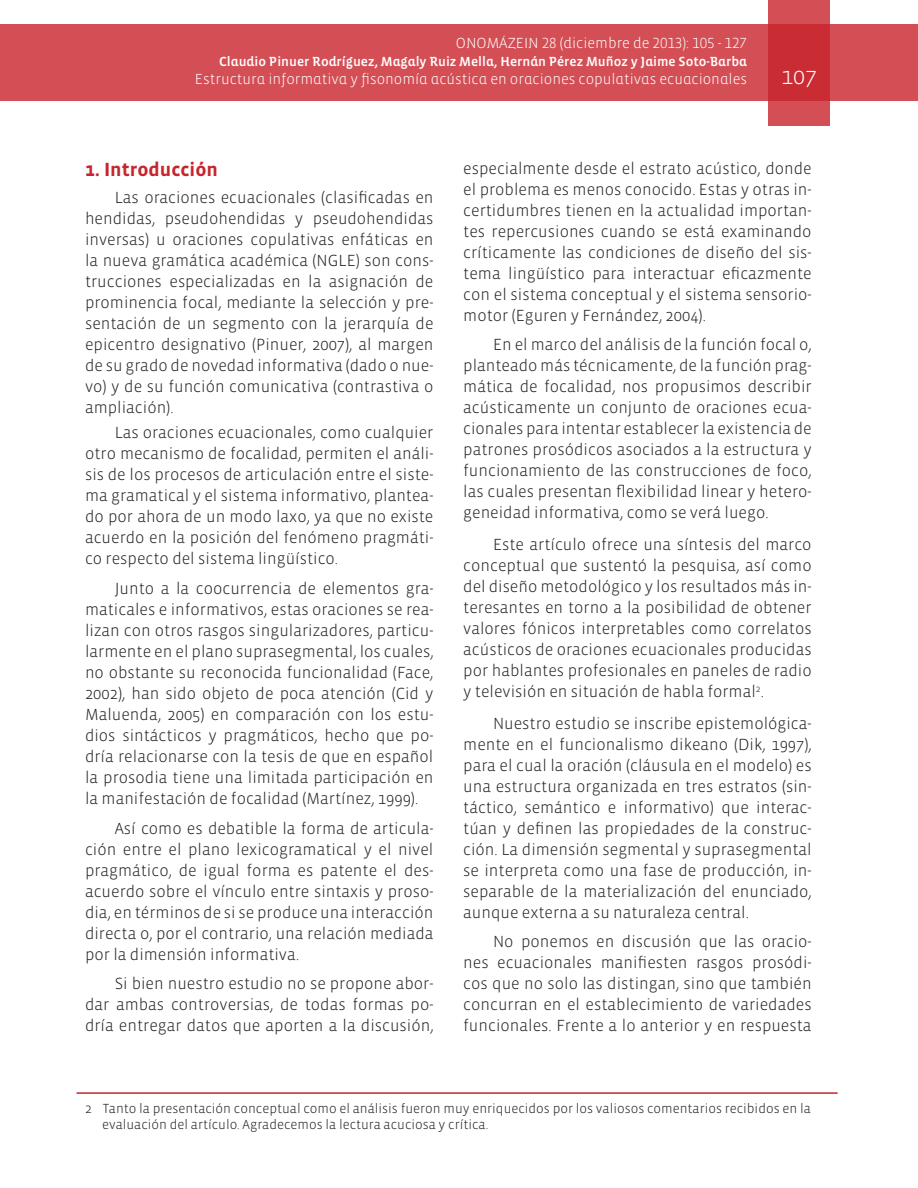
<style>
.page{position:relative;width:918px;height:1188px;background:#fff}
.page>*{position:absolute;margin:0;border:0;box-sizing:border-box;transform-origin:0 0}
.t1{font:300 24px "Vista Sans";color:#fff}
.Títulos{font:700 19.5px "Vista Sans";color:#c8242b}
.Textos{font:300 16.5px/21px "Vista Sans";color:#231f20;text-align:justify}
.t2{font:300 15px "Vista Sans Alt";color:#fff}
.Textos_figuras{font:300 13.5px "Vista Sans";color:#231f20}
.t3{font:13.5px "Vista Sans Alt Med";color:#fff}
</style>
<div class="page">
<div style="left:0;top:25px;width:918px;height:76px;background:#d34f55"></div>
<svg style="left:768px;top:0;width:62px;height:126px;background:#cd3940"></svg>
<hr style="left:77px;top:1092px;width:761px;height:2px;background:#c8242b">
<p class="t2" style="left:456px;top:36px;width:293px">ONOMÁZEIN 28 (diciembre de 2013): 105 - 127</p>
<p class="t3" style="left:219px;top:55px;width:529px">Claudio Pinuer Rodríguez, Magaly Ruiz Mella, Hernán Pérez Muñoz y Jaime Soto-Barba</p>
<p class="t2" style="left:195px;top:72px;width:554px">Estructura informativa y fisonomía acústica en oraciones copulativas ecuacionales</p>
<h1 class="t1" style="left:781px;top:64px;width:37px">107</h1>
<p class="Títulos" style="left:85px;top:160px;width:134px">1. Introducción</p>
<p class="Textos" style="left:463px;top:158px;width:350px">especialmente desde el estrato acústico, donde el problema es menos conocido. Estas y otras in&shy;certidumbres tienen en la actualidad importan&shy;tes repercusiones cuando se está examinando críticamente las condiciones de diseño del sis&shy;tema lingüístico para interactuar eficazmente con el sistema conceptual y el sistema sensorio&shy;motor (Eguren y Fernández, 2004).</p>
<p class="Textos" style="left:463px;top:335px;width:350px;text-indent:30px">En el marco del análisis de la función focal o, planteado más técnicamente, de la función prag&shy;mática de focalidad, nos propusimos describir acústicamente un conjunto de oraciones ecua&shy;cionales para intentar establecer la existencia de patrones prosódicos asociados a la estructura y funcionamiento de las construcciones de foco, las cuales presentan flexibilidad linear y hetero&shy;geneidad informativa, como se verá luego.</p>
<p class="Textos" style="left:463px;top:534px;width:350px;text-indent:30px">Este artículo ofrece una síntesis del marco conceptual que sustentó la pesquisa, así como del diseño metodológico y los resultados más in&shy;teresantes en torno a la posibilidad de obtener valores fónicos interpretables como correlatos acústicos de oraciones ecuacionales producidas por hablantes profesionales en paneles de radio y televisión en situación de habla formal<sup>2</sup>.</p>
<p class="Textos" style="left:463px;top:713px;width:350px;text-indent:30px">Nuestro estudio se inscribe epistemológica&shy;mente en el funcionalismo dikeano (Dik, 1997), para el cual la oración (cláusula en el modelo) es una estructura organizada en tres estratos (sin&shy;táctico, semántico e informativo) que interac&shy;túan y definen las propiedades de la construc&shy;ción. La dimensión segmental y suprasegmental se interpreta como una fase de producción, in&shy;separable de la materialización del enunciado, aunque externa a su naturaleza central.</p>
<p class="Textos" style="left:463px;top:931px;width:350px;text-indent:30px">No ponemos en discusión que las oracio&shy;nes ecuacionales manifiesten rasgos prosódi&shy;cos que no solo las distingan, sino que también concurran en el establecimiento de variedades funcionales. Frente a lo anterior y en respuesta</p>
<p class="Textos" style="left:85px;top:188px;width:350px;text-indent:30px">Las oraciones ecuacionales (clasificadas en hendidas, pseudohendidas y pseudohendidas inversas) u oraciones copulativas enfáticas en la nueva gramática académica (NGLE) son cons&shy;trucciones especializadas en la asignación de prominencia focal, mediante la selección y pre&shy;sentación de un segmento con la jerarquía de epicentro designativo (Pinuer, 2007), al margen de su grado de novedad informativa (dado o nue&shy;vo) y de su función comunicativa (contrastiva o ampliación).</p>
<p class="Textos" style="left:85px;top:423px;width:350px;text-indent:30px">Las oraciones ecuacionales, como cualquier otro mecanismo de focalidad, permiten el análi&shy;sis de los procesos de articulación entre el siste&shy;ma gramatical y el sistema informativo, plantea&shy;do por ahora de un modo laxo, ya que no existe acuerdo en la posición del fenómeno pragmáti&shy;co respecto del sistema lingüístico.</p>
<p class="Textos" style="left:85px;top:578px;width:350px;text-indent:30px">Junto a la coocurrencia de elementos gra&shy;maticales e informativos, estas oraciones se rea&shy;lizan con otros rasgos singularizadores, particu&shy;larmente en el plano suprasegmental, los cuales, no obstante su reconocida funcionalidad (Face, 2002), han sido objeto de poca atención (Cid y Maluenda, 2005) en comparación con los estu&shy;dios sintácticos y pragmáticos, hecho que po&shy;dría relacionarse con la tesis de que en español la prosodia tiene una limitada participación en la manifestación de focalidad (Martínez, 1999).</p>
<p class="Textos" style="left:85px;top:818px;width:350px;text-indent:30px">Así como es debatible la forma de articula&shy;ción entre el plano lexicogramatical y el nivel pragmático, de igual forma es patente el des&shy;acuerdo sobre el vínculo entre sintaxis y proso&shy;dia, en términos de si se produce una interacción directa o, por el contrario, una relación mediada por la dimensión informativa.</p>
<p class="Textos" style="left:85px;top:973px;width:350px;text-indent:30px">Si bien nuestro estudio no se propone abor&shy;dar ambas controversias, de todas formas po&shy;dría entregar datos que aporten a la discusión,</p>
<p class="Textos_figuras" style="left:85px;top:1102px;width:727px">2 Tanto la presentación conceptual como el análisis fueron muy enriquecidos por los valiosos comentarios recibidos en la</p>
<p class="Textos_figuras" style="left:102px;top:1118px;width:388px">evaluación del artículo. Agradecemos la lectura acuciosa y crítica.</p>
</div>
